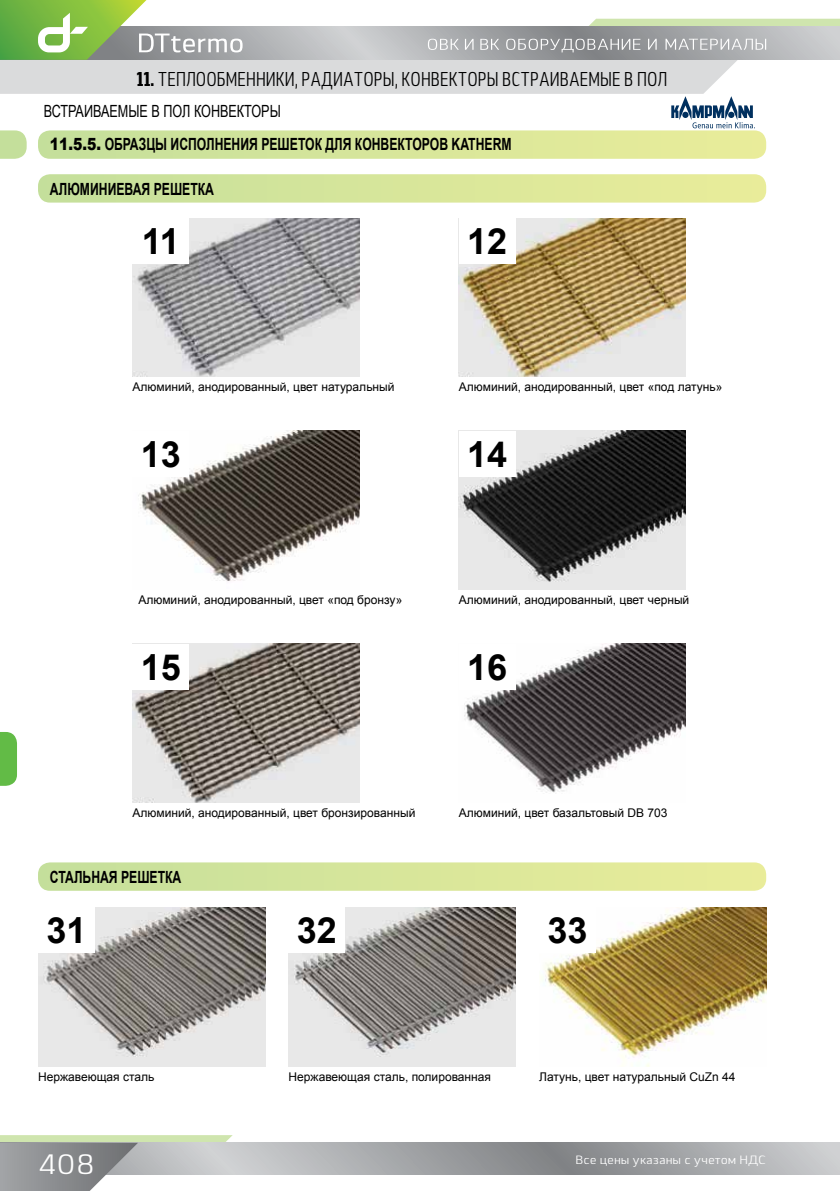
<style>
.page{position:relative;width:840px;height:1191px;background:#fff}
.page>*{position:absolute;margin:0;border:0;box-sizing:border-box;transform-origin:0 0}
.t1{font:700 36px "Arial";color:#000}
.t2{font:28px "Lytiga Pro";color:#fff}
.t3{font:20px "Lytiga Pro Condensed";color:#000;scale:.8 1}
.t4{font:700 16.8px "Arial";color:#000;scale:.73 1}
.t5{font:16.8px "Arial";color:#000;scale:.75 1}
.t6{font:12px "Arial";color:#000}
.t7{font:12px "Lytiga Pro";color:#fff}
.s1{font-weight:900}
</style>
<div class="page">
<svg style="left:232px;top:1142px;width:607px;height:32px;background:#a6a8aa"></svg>
<svg style="left:0;top:1135px;width:232px;height:56px"></svg>
<svg style="left:0;top:732px;width:17px;height:54px"></svg>
<img style="left:458px;top:218px;width:227px;height:159px">
<img style="left:132px;top:218px;width:227px;height:159px">
<div style="left:132px;top:218px;width:57px;height:45px;background:#fff"></div>
<div style="left:458px;top:218px;width:57px;height:45px;background:#fff"></div>
<img style="left:458px;top:431px;width:227px;height:159px">
<img style="left:138px;top:431px;width:221px;height:150px">
<div style="left:132px;top:431px;width:57px;height:45px;background:#fff"></div>
<div style="left:458px;top:431px;width:57px;height:45px;background:#fff"></div>
<img style="left:464px;top:644px;width:221px;height:149px">
<img style="left:132px;top:644px;width:227px;height:158px">
<div style="left:132px;top:644px;width:57px;height:45px;background:#fff"></div>
<div style="left:458px;top:644px;width:57px;height:45px;background:#fff"></div>
<img style="left:38px;top:907px;width:227px;height:159px">
<div style="left:38px;top:907px;width:57px;height:45px;background:#fff"></div>
<img style="left:288px;top:907px;width:227px;height:159px">
<div style="left:288px;top:907px;width:57px;height:45px;background:#fff"></div>
<img style="left:541px;top:907px;width:224px;height:159px">
<div style="left:539px;top:907px;width:56px;height:45px;background:#fff"></div>
<svg style="left:38px;top:174px;width:727px;height:29px;background:#d8e69d"></svg>
<svg style="left:38px;top:862px;width:727px;height:28px;background:#d8e69c"></svg>
<svg style="left:0;top:0;width:839px;height:159px"></svg>
<h3 class="t3" style="left:137px;top:66px;width:664px"><span class="s1">11.</span> ТЕПЛООБМЕННИКИ, РАДИАТОРЫ, КОНВЕКТОРЫ ВСТРАИВАЕМЫЕ В ПОЛ</h3>
<h3 class="t5" style="left:44px;top:100px;width:317px">ВСТРАИВАЕМЫЕ В ПОЛ КОНВЕКТОРЫ</h3>
<h3 class="t4" style="left:50px;top:133px;width:633px"><span class="s1">11.5.5.</span> ОБРАЗЦЫ ИСПОЛНЕНИЯ РЕШЕТОК ДЛЯ КОНВЕКТОРОВ KATHERM</h3>
<h3 class="t4" style="left:50px;top:177px;width:226px">АЛЮМИНИЕВАЯ РЕШЕТКА</h3>
<h1 class="t1" style="left:142px;top:217px;width:40px">11</h1>
<h1 class="t1" style="left:467px;top:217px;width:42px">12</h1>
<p class="t6" style="left:132px;top:379px;width:263px">Алюминий, анодированный, цвет натуральный</p>
<p class="t6" style="left:458px;top:379px;width:265px">Алюминий, анодированный, цвет «под латунь»</p>
<h1 class="t1" style="left:141px;top:430px;width:42px">13</h1>
<h1 class="t1" style="left:467px;top:430px;width:42px">14</h1>
<p class="t6" style="left:138px;top:592px;width:265px">Алюминий, анодированный, цвет «под бронзу»</p>
<p class="t6" style="left:458px;top:592px;width:232px">Алюминий, анодированный, цвет черный</p>
<h1 class="t1" style="left:141px;top:643px;width:42px">15</h1>
<h1 class="t1" style="left:467px;top:643px;width:42px">16</h1>
<p class="t6" style="left:132px;top:805px;width:284px">Алюминий, анодированный, цвет бронзированный</p>
<p class="t6" style="left:458px;top:805px;width:210px">Алюминий, цвет базальтовый DB 703</p>
<h3 class="t4" style="left:50px;top:865px;width:182px">СТАЛЬНАЯ РЕШЕТКА</h3>
<h1 class="t1" style="left:46px;top:906px;width:42px">31</h1>
<p class="t6" style="left:38px;top:1068px;width:118px">Нержавеющая сталь</p>
<h1 class="t1" style="left:297px;top:906px;width:42px">32</h1>
<h1 class="t1" style="left:547px;top:906px;width:42px">33</h1>
<p class="t6" style="left:288px;top:1068px;width:204px">Нержавеющая сталь, полированная</p>
<p class="t6" style="left:539px;top:1068px;width:198px">Латунь, цвет натуральный CuZn 44</p>
<h2 class="t2" style="left:38px;top:1147px;width:58px">408</h2>
<p class="t7" style="left:575px;top:1152px;width:192px">Все цены указаны с учетом НДС</p>
</div>
